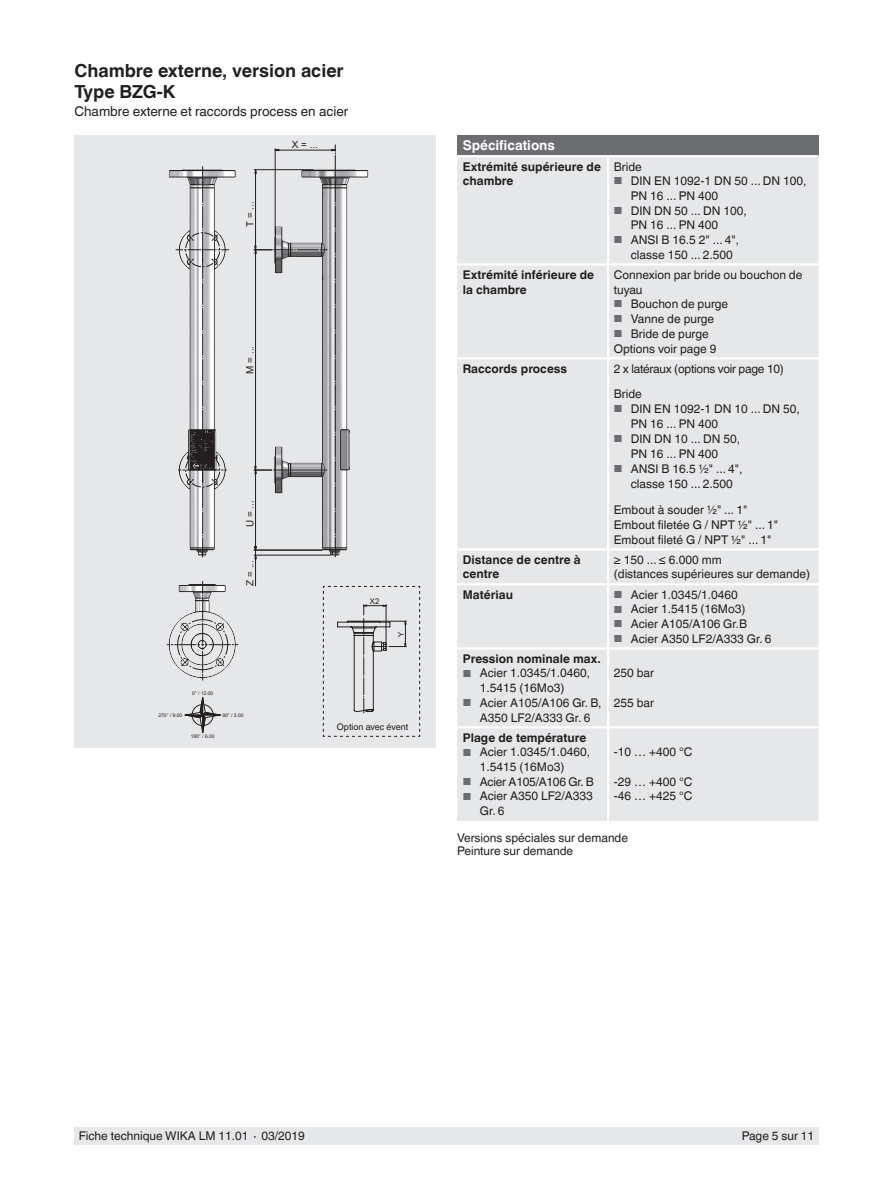
<style>
.page{position:relative;width:893px;height:1188px;background:#fff}
.page>*{position:absolute;margin:0;border:0;box-sizing:border-box;transform-origin:0 0}
.t1{font:700 18px/21px "Helvetica World";color:#231f20}
.t2{font:13.5px "Helvetica World";color:#231f20}
.t3{font:700 13.5px "Helvetica World";color:#fff}
.t4{font:12px/14.7px "Helvetica World";color:#231f20}
.t5{font:700 12px/14.7px "Helvetica World";color:#231f20}
.t6{font:12px/25.5px "Helvetica World";letter-spacing:-.02em;color:#231f20}
.t7{font:9.9px "Arial";color:#231f20}
.t8{font:9px "Helvetica World";color:#231f20}
.t9{font:7.8px "Arial";color:#231f20}
.t10{font:4.95px "Arial";color:#231f20}
.s1{font-size:10.2px;color:#6c6d70}
</style>
<div class="page">
<div style="left:74px;top:1128px;width:745px;height:17px;background:#e6e7e9"></div>
<div style="left:74px;top:135px;width:362px;height:612px;background:#e6e7e9"></div>
<svg style="left:167px;top:145px;width:253px;height:592px"></svg>
<div style="left:457px;top:135px;width:362px;height:21px;background:#6c6d70"></div>
<div style="left:457px;top:157px;width:362px;height:664px;background:#e6e7e9"></div>
<div style="left:457px;top:551px;width:362px;height:32px;background:#e6e7e9"></div>
<hr style="left:457px;top:263px;width:151px;height:3px;background:#fff">
<hr style="left:457px;top:357px;width:151px;height:2px;background:#fff">
<hr style="left:457px;top:548px;width:151px;height:3px;background:#fff">
<hr style="left:457px;top:583px;width:151px;height:2px;background:#fff">
<hr style="left:457px;top:647px;width:151px;height:3px;background:#fff">
<hr style="left:607px;top:650px;width:2px;height:76px;background:#fff">
<hr style="left:457px;top:726px;width:151px;height:2px;background:#fff">
<hr style="left:607px;top:728px;width:2px;height:93px;background:#fff">
<hr style="left:607px;top:266px;width:2px;height:91px;background:#fff">
<hr style="left:607px;top:359px;width:2px;height:189px;background:#fff">
<hr style="left:607px;top:551px;width:2px;height:32px;background:#fff">
<hr style="left:607px;top:585px;width:2px;height:62px;background:#fff">
<hr style="left:607px;top:157px;width:2px;height:106px;background:#fff">
<hr style="left:608px;top:263px;width:211px;height:3px;background:#fff">
<hr style="left:608px;top:357px;width:211px;height:2px;background:#fff">
<hr style="left:608px;top:548px;width:211px;height:3px;background:#fff">
<hr style="left:608px;top:583px;width:211px;height:2px;background:#fff">
<hr style="left:608px;top:647px;width:211px;height:3px;background:#fff">
<hr style="left:608px;top:726px;width:211px;height:2px;background:#fff">
<hr style="left:457px;top:155px;width:151px;height:2px;background:#fff">
<hr style="left:608px;top:155px;width:211px;height:2px;background:#fff">
<h1 class="t1" style="left:74px;top:60px;width:271px">Chambre externe, version acier<br>Type BZG-K</h1>
<p class="t2" style="left:74px;top:103px;width:275px">Chambre externe et raccords process en acier</p>
<p class="t7" style="left:243px;top:227px;width:27px;rotate:-90deg">T = ...</p>
<p class="t7" style="left:292px;top:138px;width:28px">X = ...</p>
<p class="t7" style="left:243px;top:374px;width:29px;rotate:-90deg">M = ...</p>
<p class="t7" style="left:243px;top:527px;width:28px;rotate:-90deg">U = ...</p>
<p class="t7" style="left:243px;top:586px;width:27px;rotate:-90deg">Z = ...</p>
<p class="t10" style="left:192px;top:690px;width:23px">0° / 12.00</p>
<p class="t10" style="left:158px;top:712px;width:25px">270° / 9.00</p>
<p class="t10" style="left:222px;top:712px;width:23px">90° / 3.00</p>
<p class="t10" style="left:191px;top:733px;width:25px">180° / 6.00</p>
<p class="t9" style="left:370px;top:596px;width:11px">X2</p>
<p class="t9" style="left:396px;top:637px;width:7px;rotate:-90deg">Y</p>
<p class="t8" style="left:337px;top:721px;width:73px">Option avec évent</p>
<p class="t3" style="left:463px;top:138px;width:94px">Spécifications</p>
<p class="t5" style="left:463px;top:159px;width:140px">Extrémité supérieure de chambre</p>
<p class="t4" style="left:614px;top:159px;width:30px">Bride</p>
<p class="t4" style="left:631px;top:174px;width:177px;text-indent:-17px"><span class="s1">■</span> DIN EN 1092-1 DN 50 ... DN 100,<br>PN 16 ... PN 400</p>
<p class="t4" style="left:631px;top:203px;width:117px;text-indent:-17px"><span class="s1">■</span> DIN DN 50 ... DN 100,<br>PN 16 ... PN 400</p>
<p class="t4" style="left:631px;top:233px;width:110px;text-indent:-17px"><span class="s1">■</span> ANSI B 16.5 2" ... 4", classe 150 ... 2.500</p>
<p class="t5" style="left:463px;top:267px;width:133px">Extrémité inférieure de la chambre</p>
<p class="t4" style="left:614px;top:267px;width:190px">Connexion par bride ou bouchon de tuyau</p>
<p class="t4" style="left:614px;top:297px;width:116px"><span class="s1">■</span> Bouchon de purge</p>
<p class="t4" style="left:614px;top:311px;width:102px"><span class="s1">■</span> Vanne de purge</p>
<p class="t4" style="left:614px;top:326px;width:104px"><span class="s1">■</span> Bride de purge<br>Options voir page 9</p>
<p class="t5" style="left:463px;top:361px;width:106px">Raccords process</p>
<p class="t6" style="left:614px;top:356px;width:172px">2 x latéraux (options voir page 10)<br>Bride</p>
<p class="t4" style="left:631px;top:402px;width:171px;text-indent:-17px"><span class="s1">■</span> DIN EN 1092-1 DN 10 ... DN 50,<br>PN 16 ... PN 400</p>
<p class="t4" style="left:614px;top:432px;width:128px;text-align:center"><span class="s1">■</span> DIN DN 10 ... DN 50,<br>PN 16 ... PN 400</p>
<p class="t4" style="left:631px;top:462px;width:113px;text-indent:-17px"><span class="s1">■</span> ANSI B 16.5 ½" ... 4", classe 150 ... 2.500</p>
<p class="t4" style="left:614px;top:502px;width:166px">Embout à souder ½" ... 1"<br>Embout filetée G / NPT ½" ... 1"<br>Embout fileté G / NPT ½" ... 1"</p>
<p class="t5" style="left:463px;top:552px;width:119px">Distance de centre à centre</p>
<p class="t4" style="left:614px;top:552px;width:198px">≥ 150 ... ≤ 6.000 mm<br>(distances supérieures sur demande)</p>
<p class="t5" style="left:463px;top:587px;width:52px">Matériau</p>
<p class="t4" style="left:614px;top:587px;width:125px"><span class="s1">■</span> Acier 1.0345/1.0460</p>
<p class="t4" style="left:614px;top:602px;width:133px"><span class="s1">■</span> Acier 1.5415 (16Mo3)</p>
<p class="t4" style="left:614px;top:617px;width:135px"><span class="s1">■</span> Acier A105/A106 Gr.B</p>
<p class="t4" style="left:614px;top:631px;width:159px"><span class="s1">■</span> Acier A350 LF2/A333 Gr. 6</p>
<p class="t5" style="left:463px;top:651px;width:139px">Pression nominale max.</p>
<p class="t4" style="left:480px;top:666px;width:112px;text-indent:-17px"><span class="s1">■</span> Acier 1.0345/1.0460,<br>1.5415 (16Mo3)</p>
<p class="t4" style="left:463px;top:695px;width:140px;text-align:center"><span class="s1">■</span> Acier A105/A106 Gr. B,<br>A350 LF2/A333 Gr. 6</p>
<p class="t4" style="left:614px;top:666px;width:42px">250 bar</p>
<p class="t4" style="left:614px;top:695px;width:42px">255 bar</p>
<p class="t5" style="left:463px;top:730px;width:125px">Plage de température</p>
<p class="t4" style="left:480px;top:745px;width:112px;text-indent:-17px"><span class="s1">■</span> Acier 1.0345/1.0460,<br>1.5415 (16Mo3)</p>
<p class="t6" style="left:463px;top:769px;width:132px"><span class="s1">■</span> Acier A105/A106 Gr. B</p>
<p class="t4" style="left:480px;top:789px;width:114px;text-indent:-17px"><span class="s1">■</span> Acier A350 LF2/A333<br>Gr. 6</p>
<p class="t4" style="left:614px;top:745px;width:80px">-10 … +400 °C</p>
<p class="t4" style="left:614px;top:774px;width:80px">-29 … +400 °C -46 … +425 °C</p>
<p class="t4" style="left:457px;top:831px;width:172px;line-height:13.5px">Versions spéciales sur demande<br>Peinture sur demande</p>
<p class="t4" style="left:79px;top:1129px;width:228px">Fiche technique WIKA LM 11.01 ∙ 03/2019</p>
<p class="t4" style="left:742px;top:1129px;width:74px">Page 5 sur 11</p>
</div>
